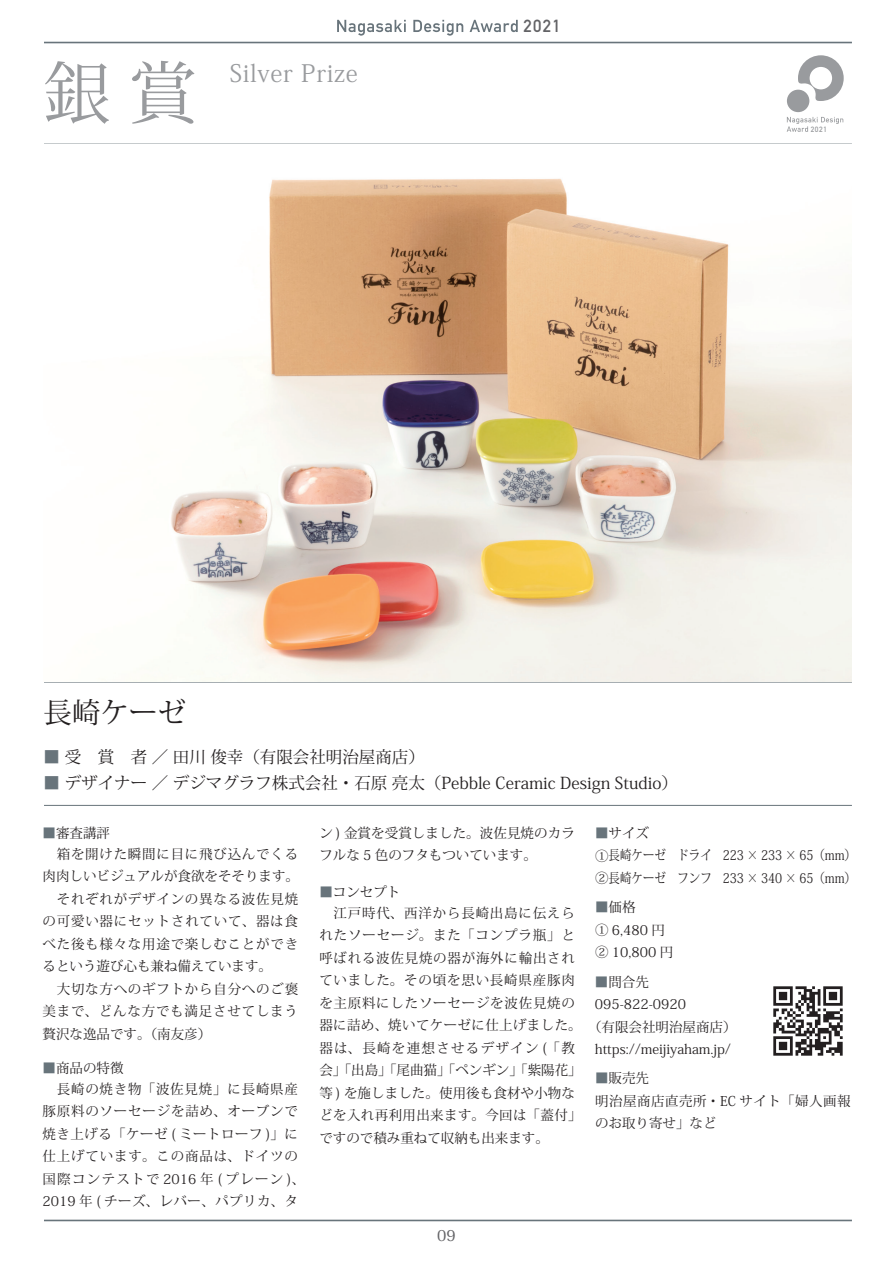
<style>
.page{position:relative;width:893px;height:1263px;background:#fff}
.page>*{position:absolute;margin:0;border:0;box-sizing:border-box;transform-origin:0 0}
.t1{font:67.5px "Koz Min Pro";color:#999b9e}
.t2{font:28.5px "Koz Min Pr 6 N";color:#231f20}
.t3{font:24px "Koz Min Pro";letter-spacing:.03em;color:#999b9e}
.t4{font:700 17.25px "DIN Alternate";color:#636366}
.t5{font:16.5px "Koz Min Pr 6 N";color:#231f20}
.t6{font:500 15px "Koz Min Pro";color:#636366}
.t7{font:13.5px/22.5px "Koz Min Pr 6 N";letter-spacing:.04em;color:#231f20}
.t8{font:13.5px/22.5px "Koz Min Pr 6 N";letter-spacing:.06em;color:#231f20}
.t9{font:13.5px/22.5px "Koz Min Pr 6 N";color:#231f20}
.t10{font:13.5px/22.5px "Koz Min Pr 6 N";letter-spacing:.005em;color:#231f20}
.t11{font:700 7.65px "DIN Alternate";color:#999b9e}
.s1{color:#68747b}
</style>
<div class="page">
<hr style="left:44px;top:682px;width:808px;height:1px;background:#68747b">
<hr style="left:44px;top:144px;width:808px;height:1px;background:#68747b">
<hr style="left:44px;top:805px;width:808px;height:1px;background:#68747b">
<hr style="left:44px;top:1220px;width:808px;height:1px;background:#68747b">
<hr style="left:44px;top:42px;width:808px;height:1px;background:#68747b">
<svg style="left:337px;top:20px;width:69px;height:16px"></svg>
<svg style="left:413px;top:20px;width:50px;height:16px"></svg>
<svg style="left:470px;top:20px;width:48px;height:12px"></svg>
<div style="left:787px;top:90px;width:22px;height:22px;background:#999b9e;border-radius:50%"></div>
<svg style="left:798px;top:55px;width:46px;height:46px"></svg>
<svg style="left:787px;top:117px;width:56px;height:15px"></svg>
<img style="left:106px;top:178px;width:745px;height:504px">
<img style="left:773px;top:986px;width:70px;height:70px">
<h1 class="t1" style="left:43px;top:46px;width:155px">銀 賞</h1>
<h3 class="t3" style="left:230px;top:56px;width:130px">Silver Prize</h3>
<p class="t4" style="left:524px;top:13px;width:39px">2021</p>
<p class="t11" style="left:811px;top:123px;width:18px">2021</p>
<h2 class="t2" style="left:44px;top:696px;width:144px">長崎ケーゼ</h2>
<p class="t5" style="left:44px;top:748px;width:383px"><span class="s1">■</span> 受　賞　者 ／ 田川 俊幸（有限会社明治屋商店）</p>
<p class="t5" style="left:44px;top:773px;width:636px"><span class="s1">■</span> デザイナー ／ デジマグラフ株式会社・石原 亮太（Pebble Ceramic Design Studio）</p>
<p class="t7" style="left:43px;top:823px;width:257px;line-height:21px"><span class="s1">■</span>審査講評<br>　箱を開けた瞬間に目に飛び込んでくる</p>
<p class="t7" style="left:43px;top:865px;width:258px">肉肉しいビジュアルが食欲をそそります。　それぞれがデザインの異なる波佐見焼の可愛い器にセットされていて、器は食べた後も様々な用途で楽しむことができるという遊び心も兼ね備えています。<br>　大切な方へのギフトから自分へのご褒美まで、どんな方でも満足させてしまう贅沢な逸品です。（南友彦）</p>
<p class="t8" style="left:43px;top:1057px;width:257px;line-height:21px"><span class="s1">■</span>商品の特徴<br>　長崎の焼き物「波佐見焼」に長崎県産</p>
<p class="t8" style="left:43px;top:1100px;width:264px">豚原料のソーセージを詰め、オーブンで焼き上げる「ケーゼ ( ミートローフ )」に仕上げています。この商品は、ドイツの国際コンテストで 2016 年 ( プレーン )、<br>2019 年 ( チーズ、レバー、パプリカ、タ</p>
<p class="t9" style="left:595px;top:822px;width:262px"><span class="s1">■</span>サイズ<br>①長崎ケーゼ　ドライ 223 × 233 × 65（mm）<br>②長崎ケーゼ　フンフ 233 × 340 × 65（mm）</p>
<p class="t10" style="left:319px;top:822px;width:257px">ン ) 金賞を受賞しました。波佐見焼のカラフルな 5 色のフタもついています。</p>
<p class="t8" style="left:319px;top:882px;width:257px;line-height:21px"><span class="s1">■</span>コンセプト<br>　江戸時代、西洋から長崎出島に伝えら</p>
<p class="t7" style="left:319px;top:924px;width:264px">れたソーセージ。また「コンプラ瓶」と呼ばれる波佐見焼の器が海外に輸出されていました。その頃を思い長崎県産豚肉を主原料にしたソーセージを波佐見焼の器に詰め、焼いてケーゼに仕上げました。器は、長崎を連想させるデザイン (「教会」「出島」「尾曲猫」「ペンギン」「紫陽花」等 ) を施しました。使用後も食材や小物などを入れ再利用出来ます。今回は「蓋付」ですので積み重ねて収納も出来ます。</p>
<p class="t9" style="left:595px;top:896px;width:80px"><span class="s1">■</span>価格<br>① 6,480 円<br>② 10,800 円</p>
<p class="t7" style="left:595px;top:971px;width:55px"><span class="s1">■</span>問合先</p>
<p class="t9" style="left:595px;top:993px;width:93px">095-822-0920</p>
<p class="t9" style="left:588px;top:1016px;width:150px">（有限会社明治屋商店）</p>
<p class="t9" style="left:595px;top:1038px;width:138px">https://meijiyaham.jp/</p>
<p class="t7" style="left:595px;top:1067px;width:257px"><span class="s1">■</span>販売先<br>明治屋商店直売所・EC サイト「婦人画報のお取り寄せ」など</p>
<p class="t6" style="left:437px;top:1225px;width:20px">09</p>
</div>
